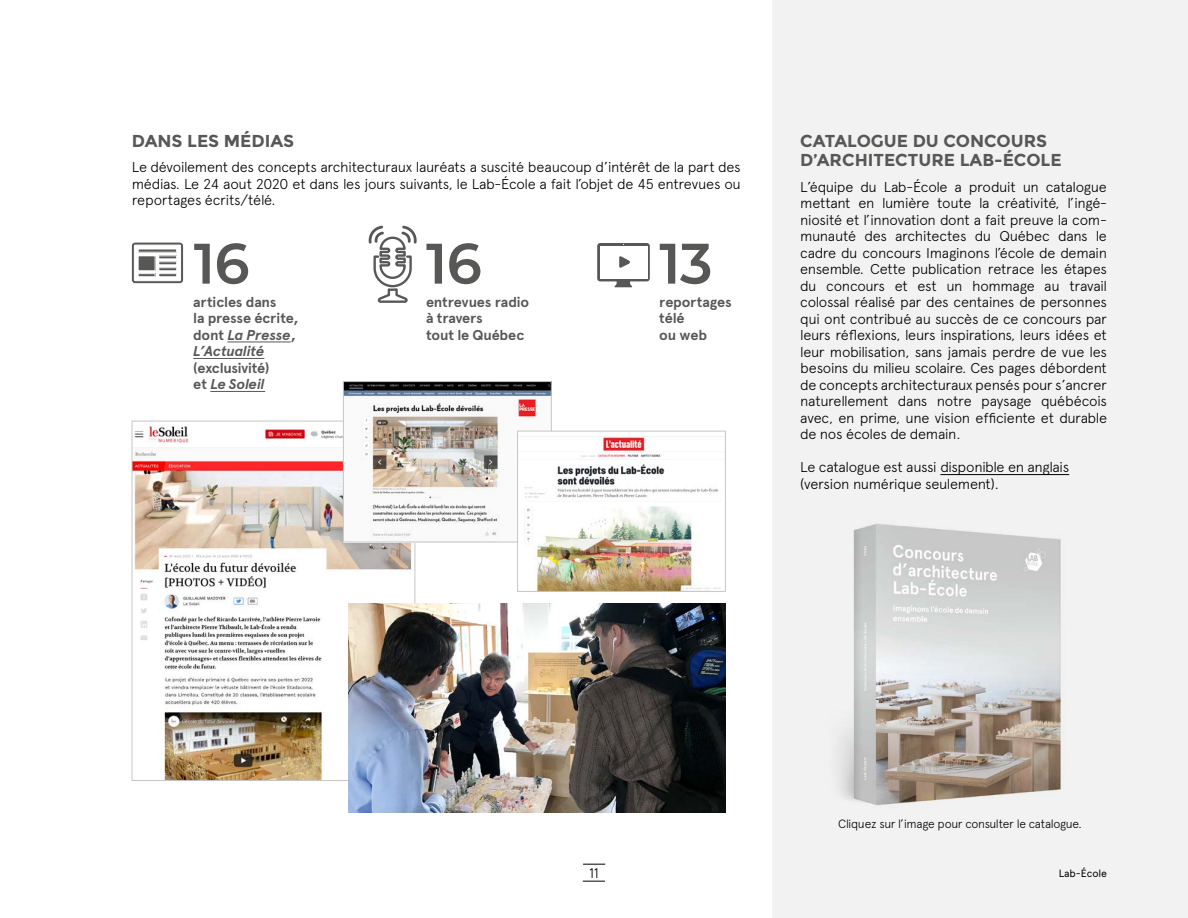
<style>
.page{position:relative;width:1188px;height:918px;background:#fff}
.page>*{position:absolute;margin:0;border:0;box-sizing:border-box;transform-origin:0 0}
.t1{font:600 57px "Montserrat";color:#575756}
.t2{font:700 17.25px/19.5px "Montserrat";color:#575756}
.t3{font:300 14.25px/16.5px "Apercu";letter-spacing:-.025em;color:#000;text-align:justify}
.t4{font:700 14.25px/16.5px "Apercu";letter-spacing:-.01em;color:#575756}
.t5{font:300 12px "Apercu";letter-spacing:-.02em;color:#000}
.t6{font:10.5px "Apercu";letter-spacing:-.01em;color:#000}
.s1{font-style:italic}
</style>
<div class="page">
<div style="left:773px;top:0;width:415px;height:918px;background:#f2f2f2"></div>
<svg style="left:583px;top:864px;width:22px;height:1px"></svg>
<svg style="left:583px;top:881px;width:22px;height:1px"></svg>
<hr style="left:940px;top:474px;width:129px;height:1px;background:#000">
<hr style="left:227px;top:342px;width:64px;height:1px;background:#575756">
<hr style="left:193px;top:358px;width:71px;height:1px;background:#575756">
<hr style="left:210px;top:391px;width:55px;height:1px;background:#575756">
<svg style="left:131px;top:242px;width:52px;height:42px"></svg>
<svg style="left:368px;top:225px;width:49px;height:78px"></svg>
<svg style="left:597px;top:243px;width:53px;height:44px"></svg>
<img style="left:839px;top:523px;width:222px;height:283px">
<img style="left:134px;top:423px;width:279px;height:356px">
<img style="left:349px;top:604px;width:377px;height:208px">
<img style="left:345px;top:383px;width:204px;height:157px">
<div style="left:343px;top:381px;width:208px;height:161px;border:1px solid #c6c6c6"></div>
<div style="left:518px;top:431px;width:207px;height:160px;background:#fff"></div>
<img style="left:524px;top:437px;width:197px;height:153px">
<div style="left:517px;top:431px;width:209px;height:161px;border:1px solid #c6c6c6"></div>
<p class="t2" style="left:132px;top:131px;width:164px">DANS LES MÉDIAS</p>
<p class="t3" style="left:132px;top:159px;width:611px">Le dévoilement des concepts architecturaux lauréats a suscité beaucoup d’intérêt de la part des médias. Le 24 aout 2020 et dans les jours suivants, le Lab-École a fait l’objet de 45 entrevues ou reportages écrits/télé.</p>
<h1 class="t1" style="left:194px;top:223px;width:57px">16</h1>
<p class="t4" style="left:193px;top:294px;width:107px">articles dans<br>la presse écrite, dont <span class="s1">La Presse</span>,<br><span class="s1">L’Actualité</span></p>
<p class="t4" style="left:193px;top:360px;width:78px">(exclusivité) et <span class="s1">Le Soleil</span></p>
<h1 class="t1" style="left:426px;top:223px;width:57px">16</h1>
<p class="t4" style="left:426px;top:294px;width:105px">entrevues radio à travers<br>tout le Québec</p>
<h1 class="t1" style="left:659px;top:223px;width:55px">13</h1>
<p class="t4" style="left:659px;top:294px;width:74px">reportages télé<br>ou web</p>
<p class="t2" style="left:800px;top:131px;width:263px">CATALOGUE DU CONCOURS<br>D’ARCHITECTURE LAB-ÉCOLE</p>
<p class="t3" style="left:800px;top:178px;width:308px">L’équipe du Lab-École a produit un catalogue mettant en lumière toute la créativité, l’ingé&shy;niosité et l’innovation dont a fait preuve la com&shy;munauté des architectes du Québec dans le cadre du concours Imaginons l’école de demain ensemble. Cette publication retrace les étapes du concours et est un hommage au travail colossal réalisé par des centaines de personnes qui ont contribué au succès de ce concours par leurs réflexions, leurs inspirations, leurs idées et leur mobilisation, sans jamais perdre de vue les besoins du milieu scolaire. Ces pages débordent de concepts architecturaux pensés pour s’ancrer naturellement dans notre paysage québécois avec, en prime, une vision efficiente et durable de nos écoles de demain.</p>
<p class="t3" style="left:800px;top:459px;width:270px">Le catalogue est aussi disponible en anglais (version numérique seulement).</p>
<p class="t5" style="left:838px;top:817px;width:245px">Cliquez sur l’image pour consulter le catalogue.</p>
<p class="t3" style="left:589px;top:864px;width:11px">11</p>
<p class="t6" style="left:1059px;top:867px;width:50px">Lab-École</p>
</div>
